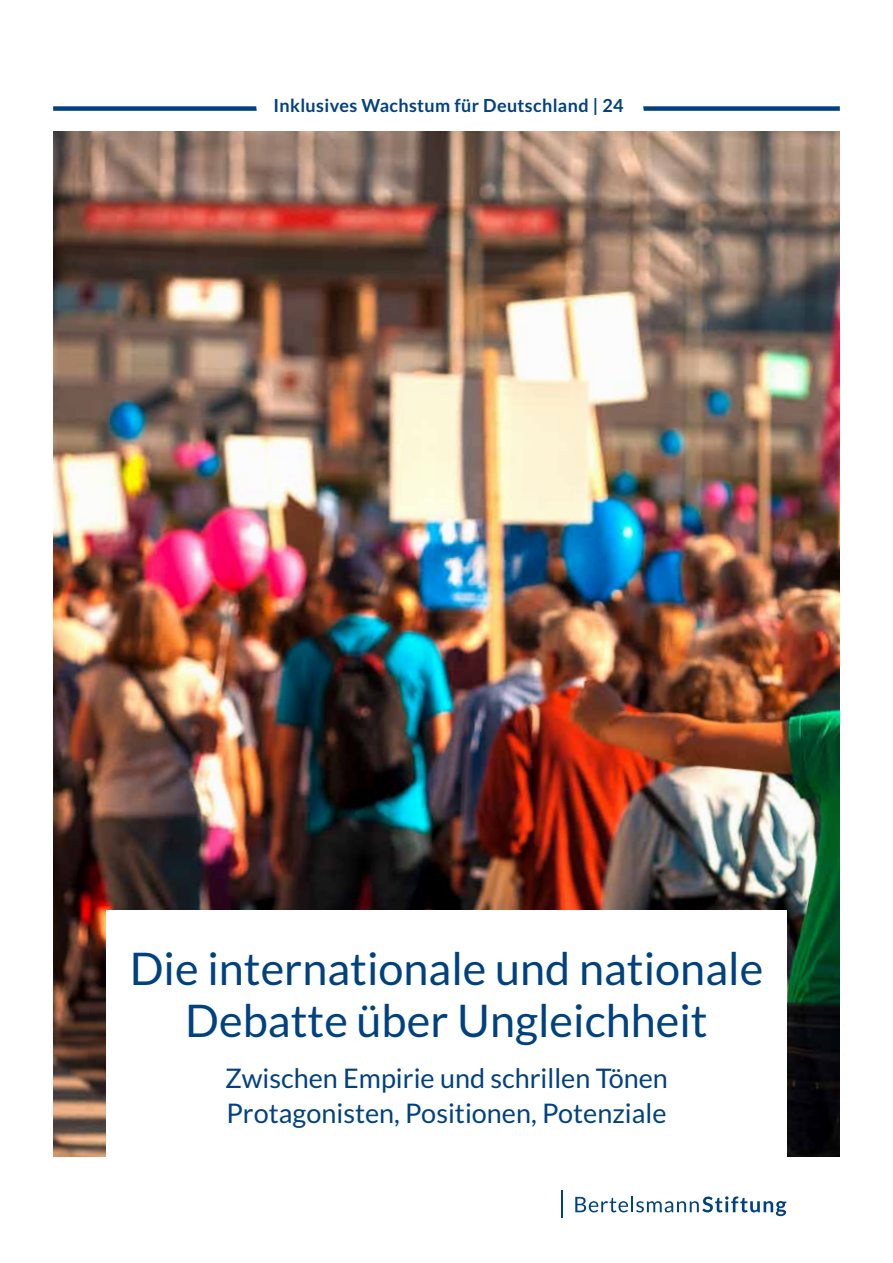
<style>
.page{position:relative;width:893px;height:1263px;background:#fff}
.page>*{position:absolute;margin:0;border:0;box-sizing:border-box;transform-origin:0 0}
.t1{font:45px/52.5px "Lato";color:#004180;text-align:center}
.t2{font:27px/34.5px "Lato";color:#004180}
.t3{font:700 18px "Lato";letter-spacing:.02em;color:#004180}
</style>
<div class="page">
<img style="left:53px;top:132px;width:787px;height:1025px">
<div style="left:106px;top:910px;width:681px;height:353px;background:#fff"></div>
<div style="left:53px;top:106px;width:787px;height:5px;background:#004180"></div>
<div style="left:255px;top:106px;width:389px;height:5px;background:#fff"></div>
<svg style="left:575px;top:1196px;width:211px;height:20px"></svg>
<hr style="left:561px;top:1191px;width:2px;height:27px;background:#004180">
<p class="t3" style="left:274px;top:95px;width:352px">Inklusives Wachstum für Deutschland | 24</p>
<h1 class="t1" style="left:130px;top:942px;width:635px">Die internationale und nationale<br>Debatte über Ungleichheit</h1>
<p class="t2" style="left:225px;top:1061px;width:444px">Zwischen Empirie und schrillen Tönen<br>Protagonisten, Positionen, Potenziale</p>
</div>
